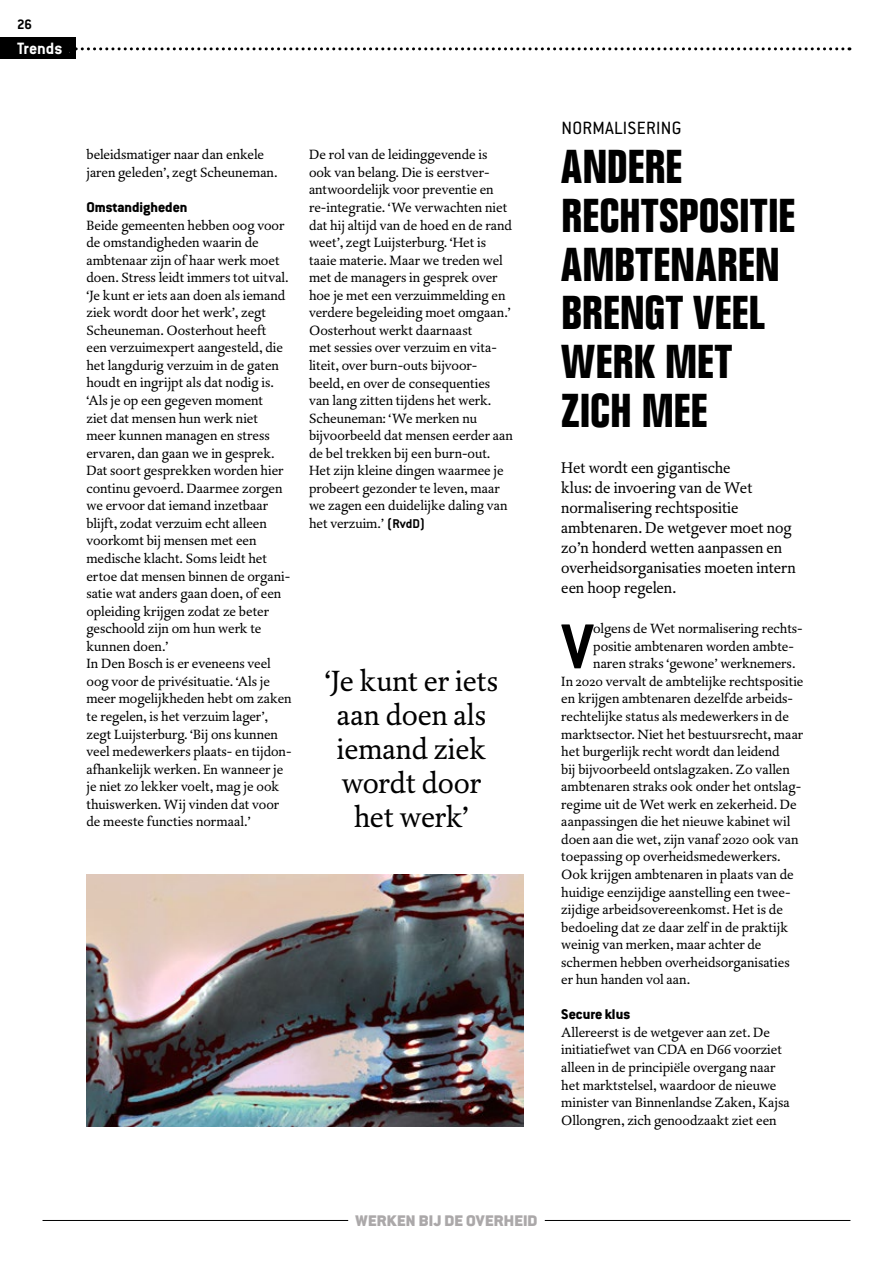
<style>
.page{position:relative;width:893px;height:1263px;background:#fff}
.page>*{position:absolute;margin:0;border:0;box-sizing:border-box;transform-origin:0 0}
.t1{font:700 69.6px "Conduit ITC";color:#000}
.t2{font:700 condensed 46.5px/48.9px "Folio Std";color:#000}
.t3{font:30.45px/34px "DTL Dorian ST";color:#000;text-align:center}
.t4{font:19.5px "Conduit ITC";letter-spacing:.015em;color:#000}
.t5{font:700 18px "Conduit ITC";letter-spacing:-.005em;color:#fff}
.t6{font:16.8px "Conduit ITC Black";letter-spacing:.01em;color:#aba8a9}
.t7{font:16.2px/20.1px "DTL Dorian ST";color:#000}
.t8{font:700 15.45px "Conduit ITC Extra";color:#000}
.t9{font:700 15px "Conduit ITC";color:#000}
.t10{font:13.95px/17.5px "DTL Dorian ST";color:#000}
.s1{font-family:"Conduit ITC";font-weight:700}
</style>
<div class="page">
<svg style="left:76px;top:47px;width:767px;height:3px"></svg>
<img style="left:86px;top:875px;width:437px;height:251px">
<div style="left:0;top:37px;width:21px;height:21px;background:#000"></div>
<div style="left:17px;top:37px;width:59px;height:21px;background:#000"></div>
<hr style="left:43px;top:1220px;width:305px;height:1px;background:#000">
<hr style="left:545px;top:1220px;width:305px;height:1px;background:#000">
<div style="left:17px;top:37px;width:52px;height:22px;background:#000"></div>
<p class="t9" style="left:17px;top:15px;width:17px">26</p>
<p class="t5" style="left:17px;top:37px;width:54px">Rubriek</p>
<p class="t5" style="left:17px;top:37px;width:47px">Trends</p>
<p class="t10" style="left:86px;top:147px;width:192px">beleidsmatiger naar dan enkele jaren geleden’, zegt Scheuneman.</p>
<p class="t8" style="left:86px;top:198px;width:103px">Omstandigheden</p>
<p class="t10" style="left:86px;top:217px;width:207px">Beide gemeenten hebben oog voor de omstandigheden waarin de ambtenaar zijn of haar werk moet doen. Stress leidt immers tot uitval. ‘Je kunt er iets aan doen als iemand ziek wordt door het werk’, zegt<br>Scheuneman. Oosterhout heeft<br>een verzuimexpert aangesteld, die het langdurig verzuim in de gaten houdt en ingrijpt als dat nodig is. ‘Als je op een gegeven moment<br>ziet dat mensen hun werk niet<br>meer kunnen managen en stress ervaren, dan gaan we in gesprek.<br>Dat soort gesprekken worden hier continu gevoerd. Daarmee zorgen we ervoor dat iemand inzetbaar blijft, zodat verzuim echt alleen voorkomt bij mensen met een medische klacht. Soms leidt het ertoe dat mensen binnen de organi&shy;satie wat anders gaan doen, of een opleiding krijgen zodat ze beter geschoold zijn om hun werk te kunnen doen.’<br>In Den Bosch is er eveneens veel oog voor de privésituatie. ‘Als je meer mogelijkheden hebt om zaken te regelen, is het verzuim lager’, zegt Luijsterburg. ‘Bij ons kunnen veel medewerkers plaats- en tijdon&shy;afhankelijk werken. En wanneer je je niet zo lekker voelt, mag je ook thuiswerken. Wij vinden dat voor de meeste functies normaal.’</p>
<p class="t10" style="left:309px;top:147px;width:205px">De rol van de leidinggevende is ook van belang. Die is eerstver&shy;antwoordelijk voor preventie en re-integratie. ‘We verwachten niet dat hij altijd van de hoed en de rand weet’, zegt Luijsterburg. ‘Het is taaie materie. Maar we treden wel met de managers in gesprek over hoe je met een verzuimmelding en verdere begeleiding moet omgaan.’<br>Oosterhout werkt daarnaast<br>met sessies over verzuim en vita&shy;liteit, over burn-outs bijvoor&shy;beeld, en over de consequenties van lang zitten tijdens het werk.<br>Scheuneman: ‘We merken nu bijvoorbeeld dat mensen eerder aan de bel trekken bij een burn-out.<br>Het zijn kleine dingen waarmee je probeert gezonder te leven, maar we zagen een duidelijke daling van het verzuim.’ <span class="s1">(RvdD)</span></p>
<h3 class="t3" style="left:325px;top:665px;width:175px">‘Je kunt er iets aan doen als iemand ziek wordt door het werk’</h3>
<h3 class="t4" style="left:561px;top:116px;width:122px">NORMALISERING</h3>
<h2 class="t2" style="left:561px;top:143px;width:236px">ANDERE<br>RECHTSPOSITIE<br>AMBTENAREN<br>BRENGT VEEL<br>WERK MET<br>ZICH MEE</h2>
<p class="t7" style="left:561px;top:458px;width:236px">Het wordt een gigantische<br>klus: de invoering van de Wet normalisering rechtspositie ambtenaren. De wetgever moet nog zo’n honderd wetten aanpassen en overheidsorganisaties moeten intern een hoop regelen.</p>
<h1 class="t1" style="left:562px;top:604px;width:33px">V</h1>
<p class="t10" style="left:593px;top:620px;width:211px">olgens de Wet normalisering rechts-</p>
<p class="t10" style="left:593px;top:638px;width:202px">positie ambtenaren worden ambte-</p>
<p class="t10" style="left:593px;top:655px;width:204px">naren straks ‘gewone’ werknemers.</p>
<p class="t10" style="left:561px;top:673px;width:244px">In 2020 vervalt de ambtelijke rechtspositie</p>
<p class="t10" style="left:561px;top:691px;width:233px">en krijgen ambtenaren dezelfde arbeids-</p>
<p class="t10" style="left:561px;top:708px;width:229px">rechtelijke status als medewerkers in de</p>
<p class="t10" style="left:561px;top:726px;width:243px">marktsector. Niet het bestuursrecht, maar</p>
<p class="t10" style="left:561px;top:743px;width:220px">het burgerlijk recht wordt dan leidend</p>
<p class="t10" style="left:561px;top:761px;width:230px">bij bijvoorbeeld ontslagzaken. Zo vallen</p>
<p class="t10" style="left:561px;top:778px;width:241px">ambtenaren straks ook onder het ontslag-</p>
<p class="t10" style="left:561px;top:796px;width:237px">regime uit de Wet werk en zekerheid. De</p>
<p class="t10" style="left:561px;top:813px;width:230px">aanpassingen die het nieuwe kabinet wil</p>
<p class="t10" style="left:561px;top:831px;width:239px">doen aan die wet, zijn vanaf 2020 ook van</p>
<p class="t10" style="left:561px;top:849px;width:221px">toepassing op overheidsmedewerkers.</p>
<p class="t10" style="left:561px;top:866px;width:234px">Ook krijgen ambtenaren in plaats van de</p>
<p class="t10" style="left:561px;top:884px;width:231px">huidige eenzijdige aanstelling een twee-</p>
<p class="t10" style="left:561px;top:901px;width:223px">zijdige arbeidsovereenkomst. Het is de</p>
<p class="t10" style="left:561px;top:919px;width:228px">bedoeling dat ze daar zelf in de praktijk</p>
<p class="t10" style="left:561px;top:936px;width:202px">weinig van merken, maar achter de</p>
<p class="t10" style="left:561px;top:954px;width:230px">schermen hebben overheidsorganisaties</p>
<p class="t10" style="left:561px;top:971px;width:130px">er hun handen vol aan.</p>
<p class="t8" style="left:561px;top:1005px;width:70px">Secure klus</p>
<p class="t10" style="left:561px;top:1024px;width:230px">Allereerst is de wetgever aan zet. De initiatiefwet van CDA en D66 voorziet alleen in de principiële overgang naar het marktstelsel, waardoor de nieuwe minister van Binnenlandse Zaken, Kajsa Ollongren, zich genoodzaakt ziet een</p>
<p class="t6" style="left:356px;top:1210px;width:183px">WERKEN BIJ DE OVERHEID</p>
</div>
